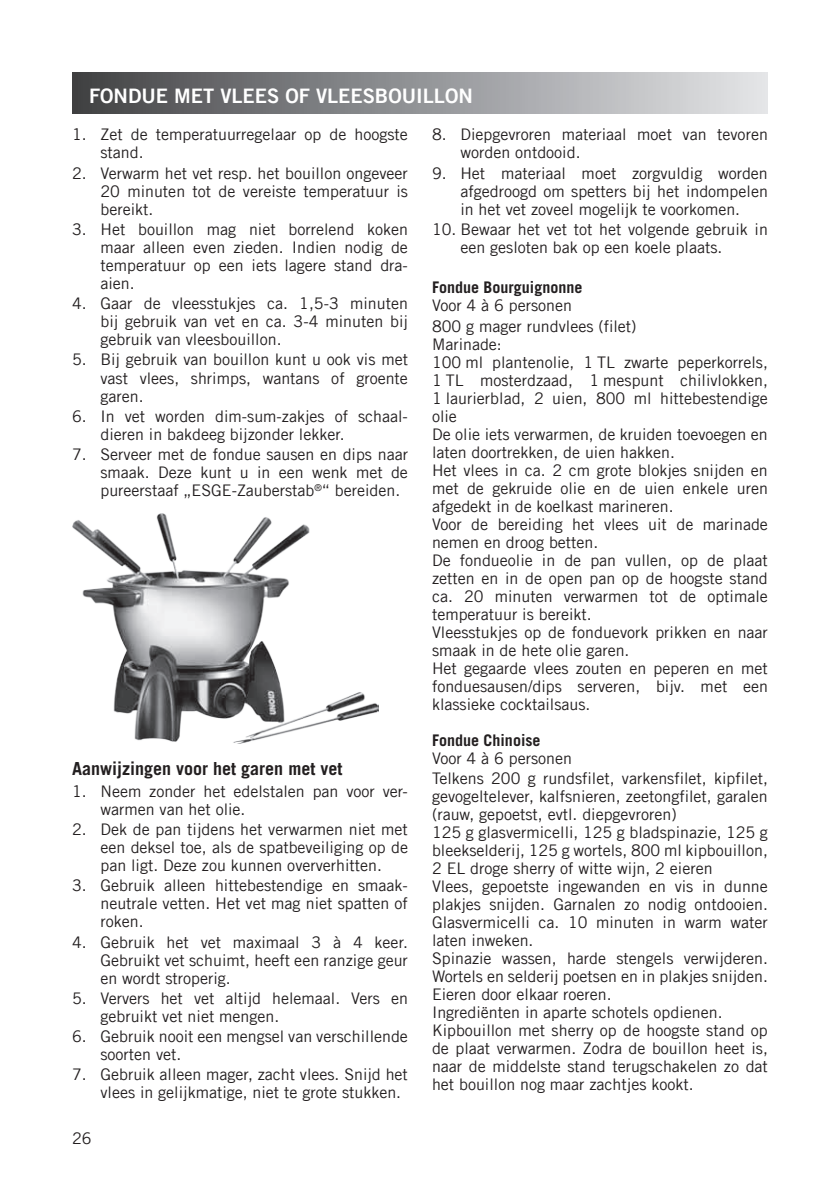
<style>
.page{position:relative;width:840px;height:1191px;background:#fff}
.page>*{position:absolute;margin:0;border:0;box-sizing:border-box;transform-origin:0 0}
.t1{font:20px "Trade Gothic LT Com Bd 2";color:#fff}
.t2{font:700 18px "Trade Gothic LT Com";color:#231f20}
.t3{font:16px/18px "Trade Gothic LT Com";color:#231f20}
.t4{font:700 16px "Trade Gothic LT Com";color:#231f20}
</style>
<div class="page">
<div style="left:72px;top:72px;width:695px;height:42px;background:linear-gradient(to right,#424346,#e4e5e8)"></div>
<img style="left:72px;top:513px;width:306px;height:230px">
<p class="t1" style="left:89px;top:83px;width:14px">FONDUE</p>
<p class="t1" style="left:174px;top:83px;width:81px">MET VLEES</p>
<p class="t1" style="left:285px;top:83px;width:67px">OF VLEESBOU</p>
<p class="t1" style="left:416px;top:83px;width:43px">ILLON</p>
<p class="t3" style="left:100px;top:125px;width:309px;text-indent:-28px">1. Zet de temperatuurregelaar op de hoogste stand.</p>
<p class="t3" style="left:100px;top:164px;width:309px;text-align:justify;text-indent:-28px">2. Verwarm het vet resp. het bouillon ongeveer 20 minuten tot de vereiste temperatuur is bereikt.</p>
<p class="t3" style="left:100px;top:220px;width:309px;text-align:justify;text-indent:-28px">3. Het bouillon mag niet borrelend koken maar alleen even zieden. Indien nodig de temperatuur op een iets lagere stand dra&shy;aien.</p>
<p class="t3" style="left:100px;top:294px;width:309px;text-align:justify;text-indent:-28px">4. Gaar de vleesstukjes ca. 1,5-3 minuten bij gebruik van vet en ca. 3-4 minuten bij gebruik van vleesbouillon.</p>
<p class="t3" style="left:100px;top:350px;width:309px;text-align:justify;text-indent:-28px">5. Bij gebruik van bouillon kunt u ook vis met vast vlees, shrimps, wantans of groente garen.</p>
<p class="t3" style="left:100px;top:407px;width:309px;text-indent:-28px">6. In vet worden dim-sum-zakjes of schaal&shy;dieren in bakdeeg bijzonder lekker.</p>
<p class="t3" style="left:100px;top:445px;width:309px;text-align:justify;text-indent:-28px">7. Serveer met de fondue sausen en dips naar smaak. Deze kunt u in een wenk met de pureerstaaf „ESGE-Zauberstab<sup>®</sup>“ bereiden.</p>
<p class="t2" style="left:72px;top:757px;width:272px">Aanwijzingen voor het garen met vet</p>
<p class="t3" style="left:100px;top:782px;width:309px;text-indent:-28px">1. Neem zonder het edelstalen pan voor ver&shy;warmen van het olie.</p>
<p class="t3" style="left:100px;top:820px;width:309px;text-align:justify;text-indent:-28px">2. Dek de pan tijdens het verwarmen niet met een deksel toe, als de spatbeveiliging op de pan ligt. Deze zou kunnen oververhitten.</p>
<p class="t3" style="left:100px;top:876px;width:309px;text-align:justify;text-indent:-28px">3. Gebruik alleen hittebestendige en smaak&shy;neutrale vetten. Het vet mag niet spatten of roken.</p>
<p class="t3" style="left:100px;top:932px;width:309px;text-align:justify;text-indent:-28px">4. Gebruik het vet maximaal 3 à 4 keer.<br>Gebruikt vet schuimt, heeft een ranzige geur en wordt stroperig.</p>
<p class="t3" style="left:100px;top:989px;width:309px;text-indent:-28px">5. Ververs het vet altijd helemaal. Vers en gebruikt vet niet mengen.</p>
<p class="t3" style="left:100px;top:1027px;width:309px;text-indent:-28px">6. Gebruik nooit een mengsel van verschillende soorten vet.</p>
<p class="t3" style="left:100px;top:1065px;width:309px;text-indent:-28px">7. Gebruik alleen mager, zacht vlees. Snijd het vlees in gelijkmatige, niet te grote stukken.</p>
<p class="t3" style="left:72px;top:1129px;width:21px">26</p>
<p class="t3" style="left:460px;top:125px;width:309px;text-indent:-28px">8. Diepgevroren materiaal moet van tevoren worden ontdooid.</p>
<p class="t3" style="left:460px;top:164px;width:309px;text-align:justify;text-indent:-28px">9. Het materiaal moet zorgvuldig worden afgedroogd om spetters bij het indompelen in het vet zoveel mogelijk te voorkomen.</p>
<p class="t3" style="left:460px;top:220px;width:309px;text-indent:-28px">10. Bewaar het vet tot het volgende gebruik in een gesloten bak op een koele plaats.</p>
<p class="t4" style="left:432px;top:278px;width:152px">Fondue Bourguignonne</p>
<p class="t3" style="left:432px;top:295px;width:206px;line-height:20px">Voor 4 à 6 personen<br>800 g mager rundvlees (filet)</p>
<p class="t3" style="left:432px;top:334px;width:337px">Marinade:<br>100 ml plantenolie, 1 TL zwarte peperkorrels, 1 TL mosterdzaad, 1 mespunt chilivlokken, 1 laurierblad, 2 uien, 800 ml hittebestendige olie<br>De olie iets verwarmen, de kruiden toevoegen en laten doortrekken, de uien hakken.<br>Het vlees in ca. 2 cm grote blokjes snijden en met de gekruide olie en de uien enkele uren afgedekt in de koelkast marineren.<br>Voor de bereiding het vlees uit de marinade nemen en droog betten.<br>De fondueolie in de pan vullen, op de plaat zetten en in de open pan op de hoogste stand ca. 20 minuten verwarmen tot de optimale temperatuur is bereikt.<br>Vleesstukjes op de fonduevork prikken en naar smaak in de hete olie garen.<br>Het gegaarde vlees zouten en peperen en met fonduesausen/dips serveren, bijv. met een klassieke cocktailsaus.</p>
<p class="t4" style="left:432px;top:730px;width:110px">Fondue Chinoise</p>
<p class="t3" style="left:432px;top:747px;width:337px;line-height:20px">Voor 4 à 6 personen<br>Telkens 200 g rundsfilet, varkensfilet, kipfilet,</p>
<p class="t3" style="left:432px;top:786px;width:337px">gevogeltelever, kalfsnieren, zeetongfilet, garalen (rauw, gepoetst, evtl. diepgevroren)<br>125 g glasvermicelli, 125 g bladspinazie, 125 g bleekselderij, 125 g wortels, 800 ml kipbouillon, 2 EL droge sherry of witte wijn, 2 eieren<br>Vlees, gepoetste ingewanden en vis in dunne plakjes snijden. Garnalen zo nodig ontdooien.<br>Glasvermicelli ca. 10 minuten in warm water laten inweken.<br>Spinazie wassen, harde stengels verwijderen.<br>Wortels en selderij poetsen en in plakjes snijden.<br>Eieren door elkaar roeren.<br>Ingrediënten in aparte schotels opdienen.<br>Kipbouillon met sherry op de hoogste stand op de plaat verwarmen. Zodra de bouillon heet is, naar de middelste stand terugschakelen zo dat het bouillon nog maar zachtjes kookt.</p>
</div>
